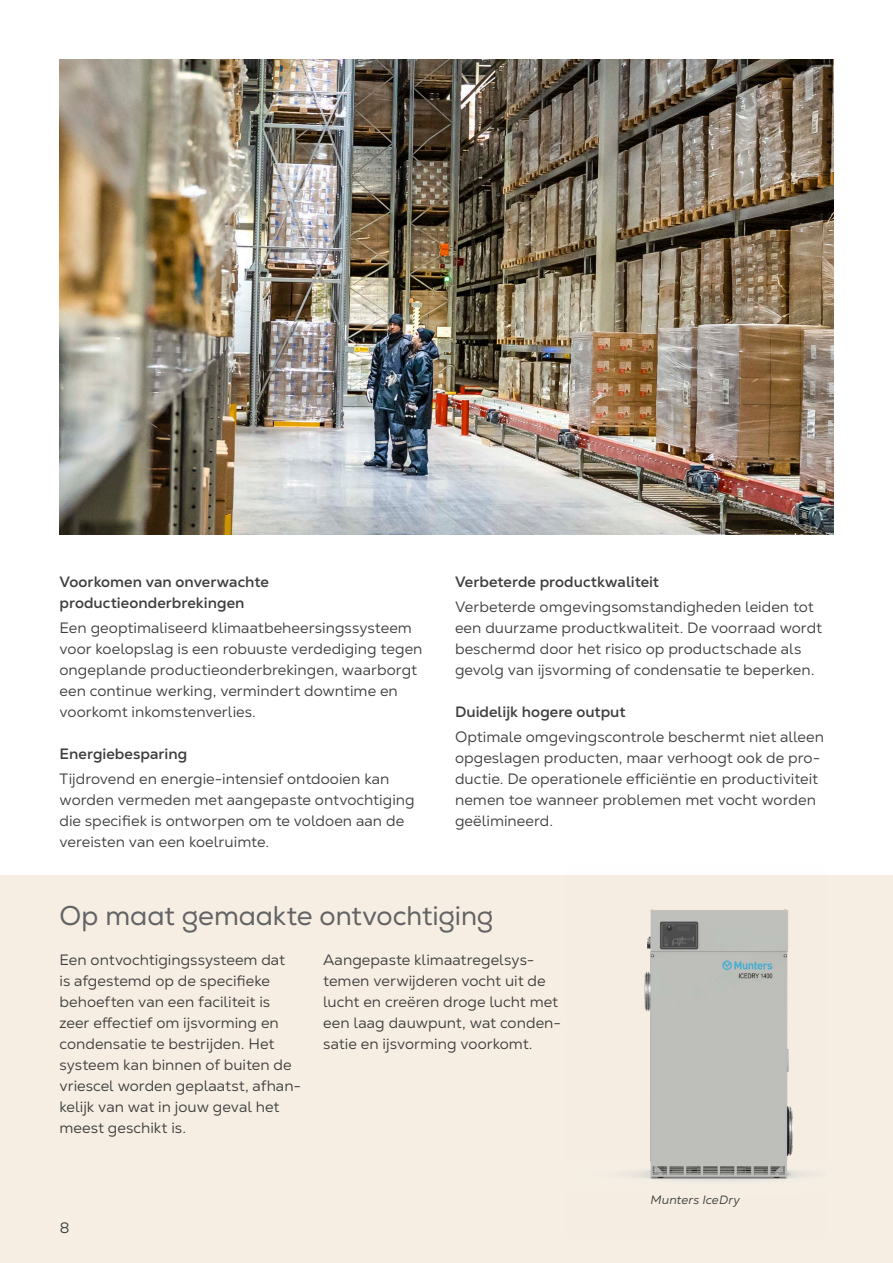
<style>
.page{position:relative;width:893px;height:1263px;background:#fff}
.page>*{position:absolute;margin:0;border:0;box-sizing:border-box;transform-origin:0 0}
.Headline_2{font:27px "Nexa";letter-spacing:-.005em;color:#636366}
.Body_copy{font:15px/21px "Nexa Text";letter-spacing:.005em;color:#3e3e3f}
.Sub_heading{font:700 15px/21px "Nexa Text";letter-spacing:.005em;color:#3e3e3f}
.Pagina{font:15px "Nexa Text";color:#3e3e3f}
.t1{font:italic 12px "Nexa Text";letter-spacing:.015em;color:#3e3e3f}
</style>
<div class="page">
<div style="left:0;top:875px;width:893px;height:388px;background:#f6eee2"></div>
<img style="left:60px;top:60px;width:773px;height:474px">
<img style="left:629px;top:909px;width:179px;height:272px">
<p class="Sub_heading" style="left:60px;top:571px;width:211px">Voorkomen van onverwachte productieonderbrekingen</p>
<p class="Body_copy" style="left:60px;top:617px;width:365px">Een geoptimaliseerd klimaatbeheersingssysteem voor koelopslag is een robuuste verdediging tegen ongeplande productieonderbrekingen, waarborgt een continue werking, vermindert downtime en voorkomt inkomstenverlies.</p>
<p class="Sub_heading" style="left:60px;top:743px;width:129px">Energiebesparing</p>
<p class="Body_copy" style="left:60px;top:769px;width:357px">Tijdrovend en energie-intensief ontdooien kan worden vermeden met aangepaste ontvochtiging die specifiek is ontworpen om te voldoen aan de vereisten van een koelruimte.</p>
<p class="Sub_heading" style="left:455px;top:571px;width:206px">Verbeterde productkwaliteit</p>
<p class="Body_copy" style="left:455px;top:596px;width:369px">Verbeterde omgevingsomstandigheden leiden tot een duurzame productkwaliteit. De voorraad wordt beschermd door het risico op productschade als gevolg van ijsvorming of condensatie te beperken.</p>
<p class="Sub_heading" style="left:455px;top:701px;width:172px">Duidelijk hogere output</p>
<p class="Body_copy" style="left:455px;top:727px;width:371px">Optimale omgevingscontrole beschermt niet alleen opgeslagen producten, maar verhoogt ook de pro&shy;ductie. De operationele efficiëntie en productiviteit nemen toe wanneer problemen met vocht worden geëlimineerd.</p>
<p class="Headline_2" style="left:60px;top:899px;width:435px">Op maat gemaakte ontvochtiging</p>
<p class="Body_copy" style="left:60px;top:949px;width:243px">Een ontvochtigingssysteem dat<br>is afgestemd op de specifieke behoeften van een faciliteit is zeer effectief om ijsvorming en condensatie te bestrijden. Het systeem kan binnen of buiten de vriescel worden geplaatst, afhan&shy;kelijk van wat in jouw geval het meest geschikt is.</p>
<p class="Body_copy" style="left:323px;top:949px;width:239px">Aangepaste klimaatregelsys&shy;temen verwijderen vocht uit de lucht en creëren droge lucht met een laag dauwpunt, wat conden&shy;satie en ijsvorming voorkomt.</p>
<p class="Pagina" style="left:60px;top:1219px;width:12px">8</p>
<p class="t1" style="left:651px;top:1192px;width:91px">Munters IceDry</p>
</div>
